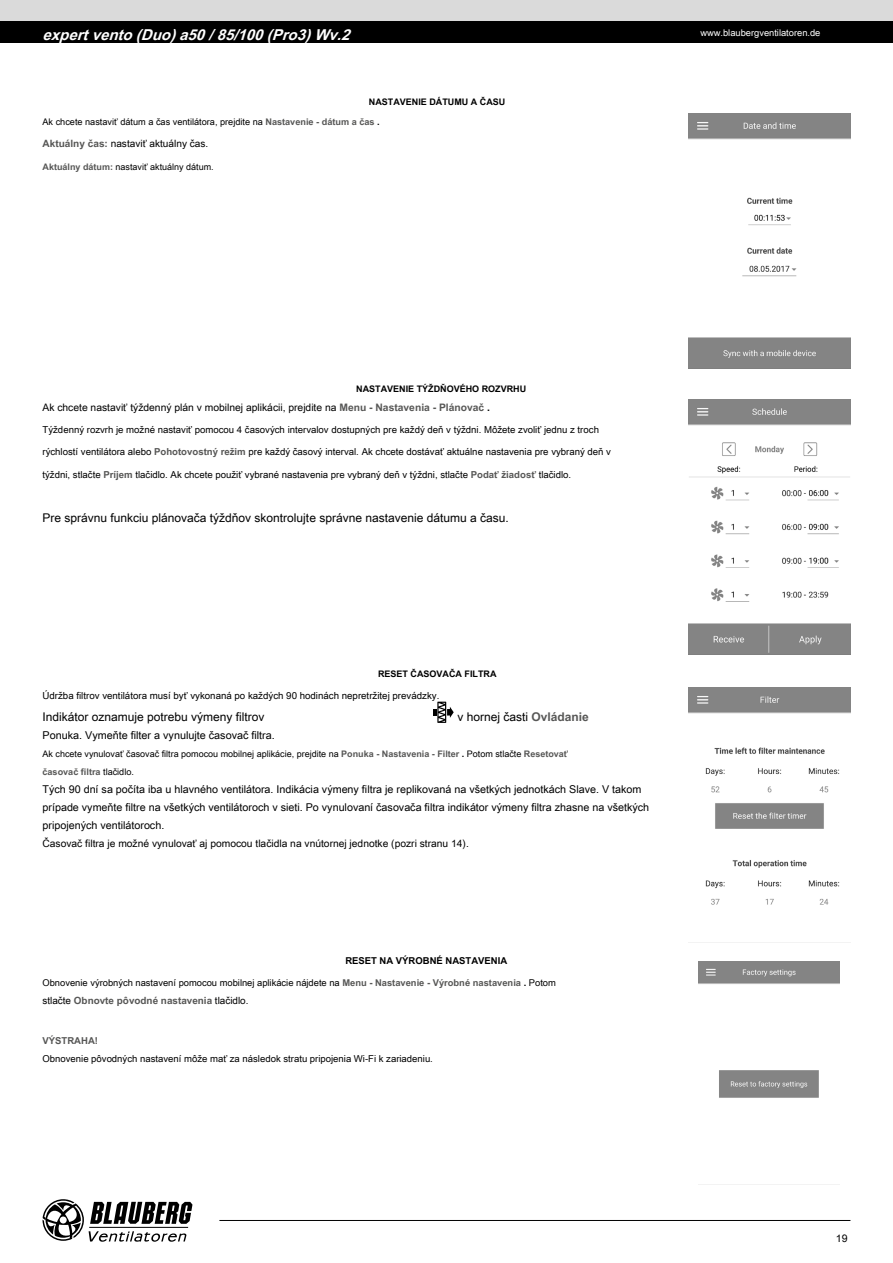
<style>
.page{position:relative;width:893px;height:1263px;background:#fff}
.page>*{position:absolute;margin:0;border:0;box-sizing:border-box;transform-origin:0 0}
.t1{font:italic 700 15px "Arial Unicode MS";color:#fff}
.t2{font:12px "Arial Unicode MS";color:#000}
.t3{font:10.8px/18px "Arial Unicode MS";color:#000}
.t4{font:10.5px "Arial Unicode MS";color:#000}
.t5{font:10.35px "Arial Unicode MS";color:#000}
.t6{font:10.2px "Arial Unicode MS";color:#000}
.t7{font:10.05px "Arial Unicode MS";color:#000}
.t8{font:700 9.9px "Arial Unicode MS";color:#575756}
.t9{font:9.75px "Arial Unicode MS";color:#000}
.t10{font:9.6px "Arial Unicode MS";color:#000}
.t11{font:700 9.45px "Arial Unicode MS";color:#000}
.t12{font:700 9.45px "Arial Unicode MS";color:#575756}
.t13{font:9.3px "Arial Unicode MS";color:#000}
.t14{font:9.3px "Arial Unicode MS";color:#fff}
.t15{font:9.15px "Arial Unicode MS";color:#000}
.t16{font:700 9.15px "Arial Unicode MS";color:#575756}
.t17{font:9px "Arial Unicode MS";color:#000}
.t18{font:700 9px "Arial Unicode MS";color:#000}
.s1{font-weight:700;color:#575756}
.s2{font-weight:700}
.s3{font-weight:400;color:#000}
</style>
<div class="page">
<div style="left:0;top:0;width:893px;height:21px;background:#dadada"></div>
<div style="left:0;top:21px;width:893px;height:22px;background:#000"></div>
<svg style="left:43px;top:1199px;width:149px;height:43px"></svg>
<hr style="left:219px;top:1220px;width:631px;height:1px;background:#000">
<img style="left:688px;top:114px;width:162px;height:255px">
<img style="left:688px;top:400px;width:162px;height:255px">
<img style="left:688px;top:687px;width:162px;height:218px">
<img style="left:699px;top:962px;width:141px;height:136px">
<svg style="left:433px;top:702px;width:21px;height:21px"></svg>
<h1 class="t1" style="left:43px;top:23px;width:314px">expertvento(Duo)a50/85/100(Pro3)Wv.2</h1>
<p class="t14" style="left:700px;top:26px;width:122px">www.blaubergventilatoren.de</p>
<p class="t18" style="left:369px;top:95px;width:138px">NASTAVENIE DÁTUMU A ČASU</p>
<p class="t15" style="left:43px;top:115px;width:339px">Ak chcete nastaviť dátum a čas ventilátora, prejdite na <span class="s1">Nastavenie - dátum a čas</span> <span class="s2">.</span></p>
<p class="t7" style="left:43px;top:137px;width:167px"><span class="s1">Aktuálny čas:</span> nastaviť aktuálny čas.</p>
<p class="t17" style="left:43px;top:160px;width:173px"><span class="s1">Aktuálny dátum:</span> nastaviť aktuálny dátum.</p>
<p class="t18" style="left:356px;top:383px;width:172px">NASTAVENIE TÝŽDŇOVÉHO ROZVRHU</p>
<p class="t5" style="left:43px;top:400px;width:449px">Ak chcete nastaviť týždenný plán v mobilnej aplikácii, prejdite na <span class="s1">Menu - Nastavenia - Plánovač</span> <span class="s2">.</span></p>
<p class="t10" style="left:43px;top:423px;width:558px">Týždenný rozvrh je možné nastaviť pomocou 4 časových intervalov dostupných pre každý deň v týždni. Môžete zvoliť jednu z troch</p>
<p class="t10" style="left:43px;top:445px;width:570px">rýchlostí ventilátora alebo <span class="s1">Pohotovostný režim</span> pre každý časový interval. Ak chcete dostávať aktuálne nastavenia pre vybraný deň v</p>
<p class="t10" style="left:43px;top:467px;width:530px">týždni, stlačte <span class="s1">Príjem</span> tlačidlo. Ak chcete použiť vybrané nastavenia pre vybraný deň v týždni, stlačte <span class="s1">Podať žiadosť</span> tlačidlo.</p>
<p class="t2" style="left:43px;top:509px;width:468px">Pre správnu funkciu plánovača týždňov skontrolujte správne nastavenie dátumu a času.</p>
<p class="t18" style="left:378px;top:667px;width:120px">RESET ČASOVAČA FILTRA</p>
<p class="t9" style="left:43px;top:688px;width:398px">Údržba filtrov ventilátora musí byť vykonaná po každých 90 hodinách nepretržitej prevádzky.</p>
<p class="t2" style="left:43px;top:708px;width:224px">Indikátor oznamuje potrebu výmeny filtrov</p>
<p class="t2" style="left:457px;top:708px;width:133px">v hornej časti <span class="s1">Ovládanie</span></p>
<p class="t3" style="left:43px;top:725px;width:234px">Ponuka. Vymeňte filter a vynulujte časovač filtra.</p>
<p class="t17" style="left:43px;top:747px;width:527px">Ak chcete vynulovať časovač filtra pomocou mobilnej aplikácie, prejdite na <span class="s1">Ponuka - Nastavenia - Filter</span> <span class="s2">.</span> Potom stlačte <span class="s1">Resetovať</span></p>
<p class="t16" style="left:43px;top:765px;width:93px">časovač filtra <span class="s3">tlačidlo.</span></p>
<p class="t3" style="left:43px;top:779px;width:608px">Tých 90 dní sa počíta iba u hlavného ventilátora. Indikácia výmeny filtra je replikovaná na všetkých jednotkách Slave. V takom prípade vymeňte filtre na všetkých ventilátoroch v sieti. Po vynulovaní časovača filtra indikátor výmeny filtra zhasne na všetkých pripojených ventilátoroch.</p>
<p class="t6" style="left:43px;top:836px;width:428px">Časovač filtra je možné vynulovať aj pomocou tlačidla na vnútornej jednotke (pozri stranu 14).</p>
<p class="t11" style="left:345px;top:954px;width:163px">RESET NA VÝROBNÉ NASTAVENIA</p>
<p class="t13" style="left:43px;top:976px;width:515px">Obnovenie výrobných nastavení pomocou mobilnej aplikácie nájdete na <span class="s1">Menu - Nastavenie - Výrobné nastavenia</span> <span class="s2">.</span> Potom</p>
<p class="t8" style="left:43px;top:994px;width:208px"><span class="s3">stlačte</span> Obnovte pôvodné nastavenia <span class="s3">tlačidlo.</span></p>
<p class="t12" style="left:43px;top:1034px;width:57px">VÝSTRAHA!</p>
<p class="t10" style="left:43px;top:1052px;width:392px">Obnovenie pôvodných nastavení môže mať za následok stratu pripojenia Wi-Fi k zariadeniu.</p>
<p class="t4" style="left:836px;top:1230px;width:13px">19</p>
</div>
